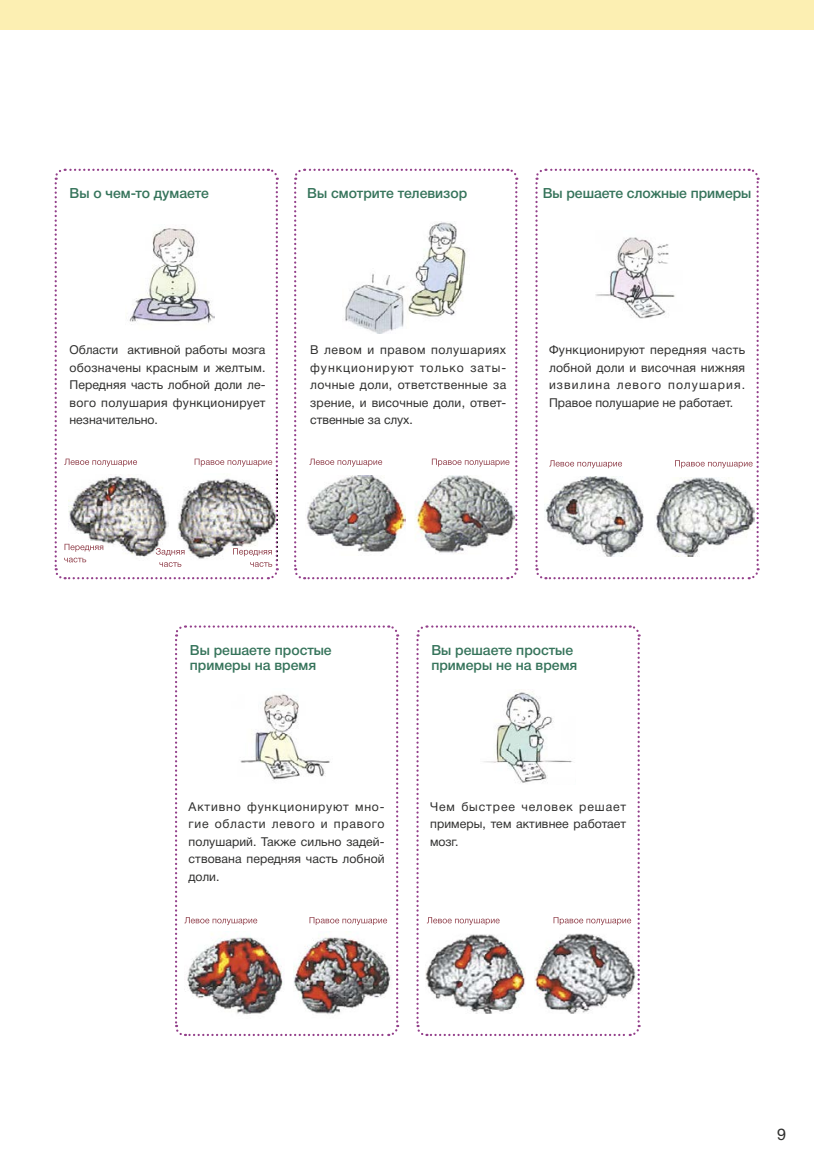
<style>
.page{position:relative;width:814px;height:1166px;background:#fff}
.page>*{position:absolute;margin:0;border:0;box-sizing:border-box;transform-origin:0 0}
.t1{font:16.1px "Helvetica Neue Cyr";color:#2f2f2e}
.t2{font:500 14px/15.8px "Helvetica Neue Cyr";color:#36745b}
.t3{font:12.25px/17.5px "Helvetica Neue Cyr";letter-spacing:.01em;color:#2f2f2e;text-align:justify}
</style>
<div class="page">
<div style="left:0;top:0;width:814px;height:30px;background:#fcefb2"></div>
<svg style="left:54px;top:168px;width:225px;height:412px"></svg>
<svg style="left:535px;top:168px;width:225px;height:412px"></svg>
<svg style="left:294px;top:168px;width:224px;height:412px"></svg>
<img style="left:126px;top:224px;width:89px;height:106px">
<img style="left:342px;top:221px;width:132px;height:113px">
<img style="left:595px;top:230px;width:87px;height:94px">
<svg style="left:175px;top:625px;width:224px;height:412px"></svg>
<img style="left:231px;top:689px;width:110px;height:96px">
<svg style="left:416px;top:625px;width:225px;height:411px"></svg>
<img style="left:480px;top:689px;width:95px;height:95px">
<p class="t2" style="left:69px;top:186px;width:141px">Вы о чем-то думаете</p>
<p class="t2" style="left:307px;top:186px;width:162px">Вы смотрите телевизор</p>
<p class="t2" style="left:542px;top:186px;width:210px">Вы решаете сложные примеры</p>
<p class="t3" style="left:69px;top:342px;width:197px">Области активной работы мозга обозначены красным и желтым.<br>Передняя часть лобной доли ле&shy;вого полушария функционирует незначительно.</p>
<p class="t3" style="left:310px;top:342px;width:197px">В левом и правом полушариях функционируют только заты&shy;лочные доли, ответственные за зрение, и височные доли, ответ&shy;ственные за слух.</p>
<p class="t3" style="left:549px;top:342px;width:197px">Функционируют передняя часть лобной доли и височная нижняя извилина левого полушария.<br>Правое полушарие не работает.</p>
<p class="t2" style="left:190px;top:643px;width:143px">Вы решаете простые примеры на время</p>
<p class="t2" style="left:431px;top:643px;width:148px">Вы решаете простые примеры не на время</p>
<p class="t3" style="left:189px;top:799px;width:197px">Активно функционируют мно&shy;гие области левого и правого полушарий. Также сильно задей&shy;ствована передняя часть лобной доли.</p>
<p class="t3" style="left:430px;top:799px;width:197px">Чем быстрее человек решает примеры, тем активнее работает мозг.</p>
<p class="t1" style="left:777px;top:1128px;width:10px">9</p>
</div>
